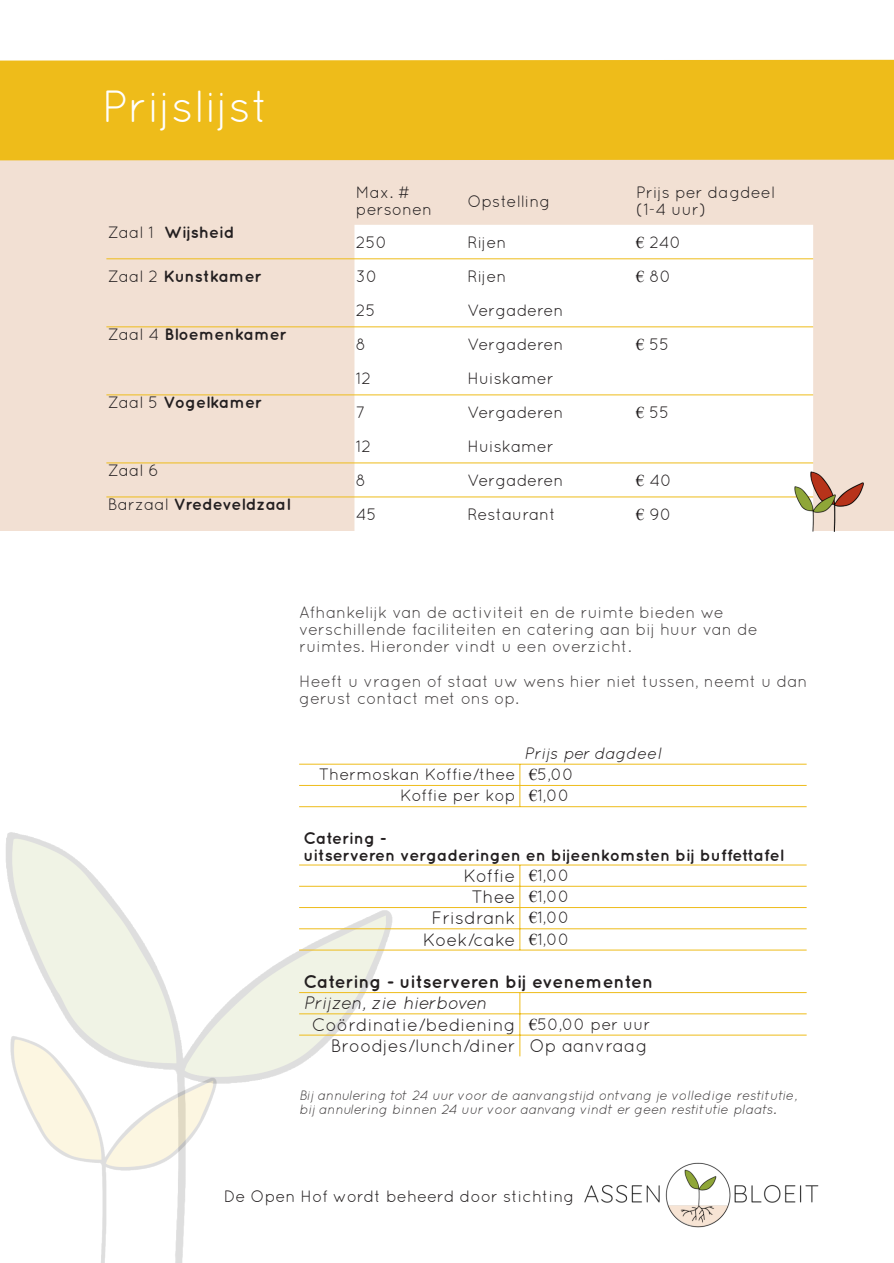
<style>
.page{position:relative;width:894px;height:1263px;background:#fff}
.page>*{position:absolute;margin:0;border:0;box-sizing:border-box;transform-origin:0 0}
.t1{font:45px "Quicksand";color:#fff}
.t2{font:18px/21.3px "Quicksand";color:#231f20;text-align:right}
.t3{font:700 18px "Quicksand";color:#231f20}
.t4{font:italic 18px "Quicksand";color:#231f20}
.t5{font:16.5px/17px "Quicksand";color:#231f20}
.t6{font:16.5px/17px "Quicksand";color:rgb(35 31 32/.85)}
.t7{font:700 16.5px/17px "Quicksand";color:#231f20}
.t8{font:italic 16.5px "Quicksand";color:#231f20}
.t9{font:italic 13.5px/14px "Quicksand";color:rgb(35 31 32/.85)}
.s1{font-weight:400}
.s2{font-family:"Times New Roman"}
.s3{font-family:"Times New Roman";font-size:16.5px}
.s4{font-size:16.5px}
</style>
<div class="page">
<img style="left:6px;top:832px;width:388px;height:252px">
<div style="left:0;top:158px;width:893px;height:373px;background:#f2e0d3"></div>
<div style="left:0;top:59px;width:893px;height:102px;background:#eebc1a"></div>
<div style="left:354px;top:225px;width:458px;height:306px;background:#fff"></div>
<hr style="left:106px;top:258px;width:706px;height:1px;background:#eebc1a">
<hr style="left:106px;top:326px;width:706px;height:1px;background:#eebc1a">
<hr style="left:106px;top:394px;width:706px;height:1px;background:#eebc1a">
<hr style="left:106px;top:463px;width:706px;height:1px;background:#eebc1a">
<hr style="left:106px;top:497px;width:706px;height:1px;background:#eebc1a">
<hr style="left:519px;top:764px;width:1px;height:43px;background:#eebc1a">
<hr style="left:519px;top:865px;width:1px;height:85px;background:#eebc1a">
<hr style="left:519px;top:993px;width:1px;height:63px;background:#eebc1a">
<hr style="left:299px;top:764px;width:507px;height:1px;background:#eebc1a">
<hr style="left:299px;top:785px;width:507px;height:1px;background:#eebc1a">
<hr style="left:299px;top:806px;width:507px;height:1px;background:#eebc1a">
<hr style="left:299px;top:865px;width:507px;height:1px;background:#eebc1a">
<hr style="left:299px;top:886px;width:507px;height:1px;background:#eebc1a">
<hr style="left:299px;top:907px;width:507px;height:1px;background:#eebc1a">
<hr style="left:299px;top:928px;width:507px;height:1px;background:#eebc1a">
<hr style="left:299px;top:950px;width:507px;height:1px;background:#eebc1a">
<hr style="left:299px;top:992px;width:507px;height:1px;background:#eebc1a">
<hr style="left:299px;top:1013px;width:507px;height:1px;background:#eebc1a">
<hr style="left:299px;top:1035px;width:507px;height:1px;background:#eebc1a">
<img style="left:9px;top:1034px;width:208px;height:229px">
<img style="left:584px;top:1162px;width:235px;height:66px">
<img style="left:809px;top:472px;width:53px;height:56px">
<img style="left:794px;top:486px;width:41px;height:45px">
<h1 class="t1" style="left:102px;top:90px;width:169px">Prijslijst</h1>
<p class="t7" style="left:108px;top:225px;width:128px"><span class="s1">Zaal 1</span> Wijsheid</p>
<p class="t5" style="left:356px;top:186px;width:78px">Max. # personen</p>
<p class="t5" style="left:467px;top:194px;width:85px">Opstelling</p>
<p class="t5" style="left:636px;top:186px;width:140px">Prijs per dagdeel (1-4 uur)</p>
<p class="t5" style="left:356px;top:235px;width:33px">250</p>
<p class="t5" style="left:467px;top:235px;width:41px">Rijen</p>
<p class="t5" style="left:636px;top:235px;width:47px"><span class="s2">€</span> 240</p>
<p class="t7" style="left:108px;top:268px;width:155px"><span class="s1">Zaal 2</span> Kunstkamer</p>
<p class="t5" style="left:356px;top:269px;width:23px">30</p>
<p class="t5" style="left:467px;top:269px;width:41px">Rijen</p>
<p class="t5" style="left:636px;top:269px;width:37px"><span class="s2">€</span> 80</p>
<p class="t5" style="left:356px;top:303px;width:21px">25</p>
<p class="t5" style="left:467px;top:303px;width:98px">Vergaderen</p>
<p class="t7" style="left:108px;top:327px;width:180px"><span class="s1">Zaal 4</span> Bloemenkamer</p>
<p class="t5" style="left:356px;top:337px;width:12px">8</p>
<p class="t5" style="left:467px;top:337px;width:98px">Vergaderen</p>
<p class="t5" style="left:636px;top:337px;width:35px"><span class="s2">€</span> 55</p>
<p class="t5" style="left:356px;top:371px;width:17px">12</p>
<p class="t5" style="left:467px;top:371px;width:88px">Huiskamer</p>
<p class="t7" style="left:108px;top:395px;width:156px"><span class="s1">Zaal 5</span> Vogelkamer</p>
<p class="t5" style="left:356px;top:405px;width:11px">7</p>
<p class="t5" style="left:467px;top:405px;width:98px">Vergaderen</p>
<p class="t5" style="left:636px;top:405px;width:35px"><span class="s2">€</span> 55</p>
<p class="t5" style="left:356px;top:439px;width:17px">12</p>
<p class="t5" style="left:467px;top:439px;width:88px">Huiskamer</p>
<p class="t5" style="left:108px;top:463px;width:53px">Zaal 6</p>
<p class="t7" style="left:108px;top:497px;width:184px"><span class="s1">Barzaal</span> Vredeveldzaal</p>
<p class="t5" style="left:356px;top:473px;width:12px">8</p>
<p class="t5" style="left:467px;top:473px;width:98px">Vergaderen</p>
<p class="t5" style="left:636px;top:473px;width:37px"><span class="s2">€</span> 40</p>
<p class="t5" style="left:356px;top:507px;width:22px">45</p>
<p class="t5" style="left:467px;top:507px;width:90px">Restaurant</p>
<p class="t5" style="left:636px;top:507px;width:37px"><span class="s2">€</span> 90</p>
<p class="t6" style="left:299px;top:606px;width:460px">Afhankelijk van de activiteit en de ruimte bieden we verschillende faciliteiten en catering aan bij huur van de ruimtes. Hieronder vindt u een overzicht.</p>
<p class="t6" style="left:299px;top:675px;width:510px">Heeft u vragen of staat uw wens hier niet tussen, neemt u dan gerust contact met ons op.</p>
<p class="t8" style="left:524px;top:747px;width:139px">Prijs per dagdeel</p>
<p class="t5" style="left:319px;top:767px;width:257px">Thermoskan Koffie/thee <span class="s2">€</span>5,00</p>
<p class="t5" style="left:400px;top:789px;width:171px">Koffie per kop <span class="s2">€</span>1,00</p>
<p class="t7" style="left:303px;top:830px;width:482px">Catering -<br>uitserveren vergaderingen en bijeenkomsten bij buffettafel</p>
<p class="t2" style="left:422px;top:867px;width:148px">Koffie <span class="s3">€</span><span class="s4">1,00<br></span>Thee <span class="s3">€</span><span class="s4">1,00<br></span>Frisdrank <span class="s3">€</span><span class="s4">1,00<br></span>Koek/cake <span class="s3">€</span><span class="s4">1,00</span></p>
<p class="t3" style="left:303px;top:975px;width:351px">Catering - uitserveren bij evenementen</p>
<p class="t4" style="left:303px;top:997px;width:185px">Prijzen, zie hierboven</p>
<p class="t2" style="left:312px;top:1015px;width:340px">Coördinatie/bediening <span class="s3">€</span><span class="s4">50,00 per uur</span></p>
<p class="t2" style="left:331px;top:1037px;width:318px">Broodjes/lunch/diner Op aanvraag</p>
<p class="t9" style="left:299px;top:1089px;width:499px">Bij annulering tot 24 uur voor de aanvangstijd ontvang je volledige restitutie, bij annulering binnen 24 uur voor aanvang vindt er geen restitutie plaats.</p>
<p class="t5" style="left:224px;top:1190px;width:352px">De Open Hof wordt beheerd door stichting</p>
</div>
